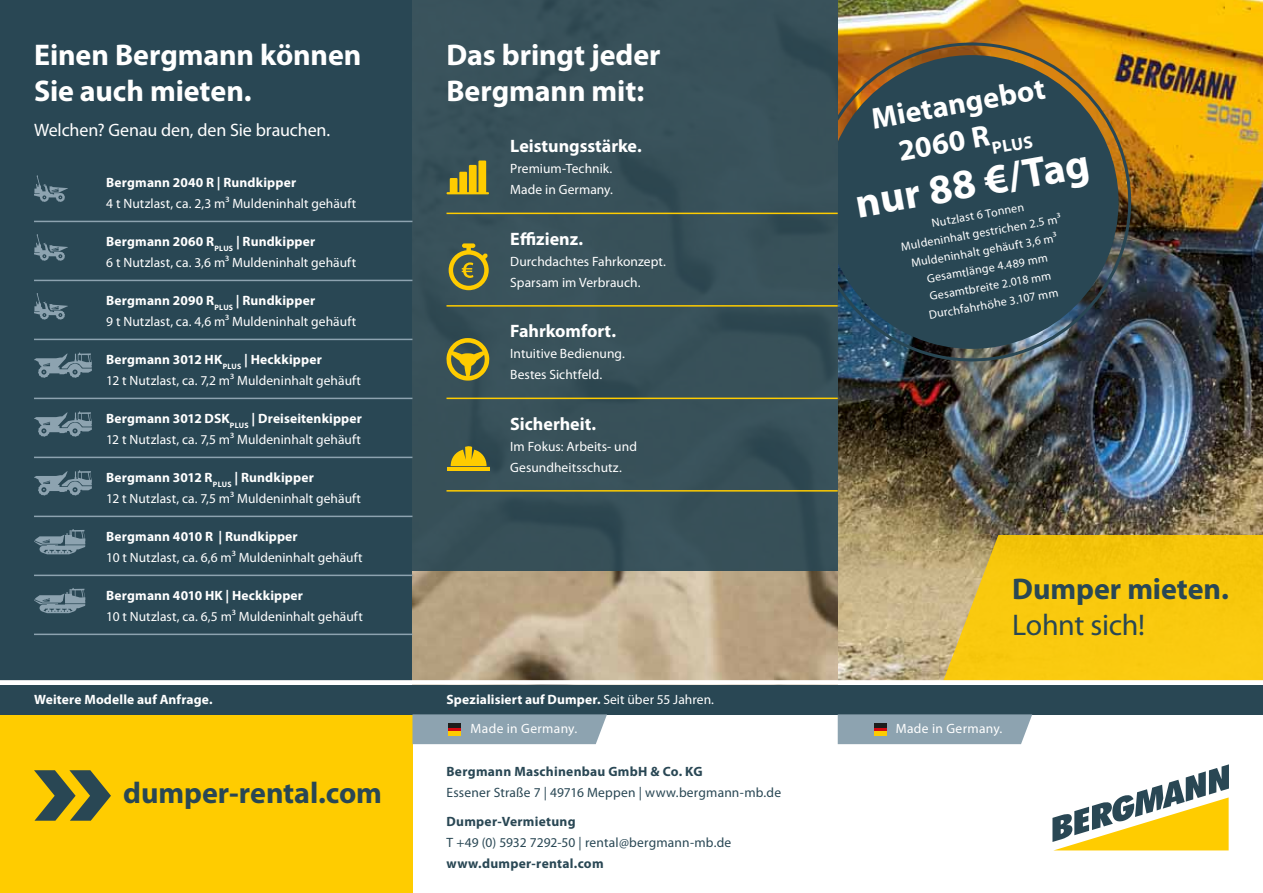
<style>
.page{position:relative;width:1263px;height:893px;background:#fff}
.page>*{position:absolute;margin:0;border:0;box-sizing:border-box;transform-origin:0 0}
.t1{font:700 42px "Myriad Pro";color:#fff}
.t2{font:700 30px/36px "Myriad Pro";letter-spacing:-.005em;color:#fff}
.t3{font:700 30px "Myriad Pro";letter-spacing:-.005em;color:#294754}
.t4{font:30px "Myriad Pro";letter-spacing:-.015em;color:#294754}
.t5{font:700 18px "Myriad Pro";color:#fff}
.t6{font:18px "Myriad Pro";letter-spacing:-.005em;color:#fff}
.t7{font:13.5px/21px "Myriad Pro";letter-spacing:.005em;color:#fff}
.t8{font:700 13.5px "Myriad Pro";letter-spacing:.01em;color:#fff}
.t9{font:13.5px "Myriad Pro";letter-spacing:.015em;color:#294754}
.t10{font:700 13.5px "Myriad Pro";letter-spacing:.02em;color:#294754}
.t11{font:13.5px "Myriad Pro";letter-spacing:.025em;color:#fff}
.t12{font:12px/18px "Myriad Pro";color:#fff;text-align:center}
.s1{font-weight:700}
.s2{font-weight:400}
</style>
<div class="page">
<div style="left:0;top:702px;width:412px;height:191px;background:#fc0"></div>
<img style="left:838px;top:0;width:425px;height:680px">
<div style="left:825px;top:55px;width:293px;height:294px;background:#294754;border-radius:50%"></div>
<div style="left:0;top:0;width:412px;height:682px;background:#294754"></div>
<img style="left:412px;top:571px;width:426px;height:109px">
<div style="left:0;top:685px;width:1263px;height:29px;background:#294754"></div>
<svg style="left:1052px;top:764px;width:177px;height:86px"></svg>
<div style="left:412px;top:0;width:426px;height:571px;background:#385159"></div>
<svg style="left:446px;top:161px;width:43px;height:33px"></svg>
<hr style="left:446px;top:213px;width:392px;height:1px;background:#fc0">
<hr style="left:34px;top:221px;width:378px;height:1px;background:#8da3b0">
<hr style="left:34px;top:280px;width:378px;height:1px;background:#8da3b0">
<hr style="left:34px;top:339px;width:378px;height:1px;background:#8da3b0">
<hr style="left:34px;top:398px;width:378px;height:1px;background:#8da3b0">
<hr style="left:34px;top:457px;width:378px;height:1px;background:#8da3b0">
<hr style="left:34px;top:516px;width:378px;height:1px;background:#8da3b0">
<hr style="left:34px;top:575px;width:378px;height:1px;background:#8da3b0">
<hr style="left:34px;top:634px;width:378px;height:1px;background:#8da3b0">
<hr style="left:446px;top:305px;width:392px;height:2px;background:#fc0">
<hr style="left:446px;top:398px;width:392px;height:1px;background:#fc0">
<hr style="left:446px;top:490px;width:392px;height:2px;background:#fc0">
<svg style="left:449px;top:243px;width:40px;height:47px"></svg>
<svg style="left:446px;top:338px;width:43px;height:43px"></svg>
<svg style="left:451px;top:445px;width:36px;height:21px"></svg>
<hr style="left:448px;top:468px;width:42px;height:3px;background:#fc0">
<div style="left:838px;top:714px;width:194px;height:30px;background:#8da3b0"></div>
<svg style="left:412px;top:714px;width:195px;height:30px;background:#8fa4b0"></svg>
<svg style="left:874px;top:727px;width:12px;height:4px"></svg>
<hr style="left:874px;top:723px;width:12px;height:4px;background:#1d1d1b">
<div style="left:874px;top:731px;width:12px;height:5px;background:#fc0"></div>
<svg style="left:448px;top:727px;width:13px;height:4px"></svg>
<hr style="left:448px;top:723px;width:13px;height:4px;background:#1d1d1b">
<div style="left:448px;top:731px;width:13px;height:5px;background:#fc0"></div>
<svg style="left:934px;top:536px;width:329px;height:144px;background:#f1c51a"></svg>
<div style="left:0;top:680px;width:1263px;height:5px;background:#fff"></div>
<svg style="left:34px;top:470px;width:58px;height:25px"></svg>
<svg style="left:34px;top:411px;width:58px;height:26px"></svg>
<svg style="left:34px;top:353px;width:58px;height:25px"></svg>
<svg style="left:34px;top:529px;width:51px;height:25px"></svg>
<svg style="left:34px;top:588px;width:51px;height:25px"></svg>
<svg style="left:34px;top:175px;width:34px;height:27px"></svg>
<svg style="left:34px;top:234px;width:34px;height:27px"></svg>
<svg style="left:34px;top:293px;width:34px;height:27px"></svg>
<svg style="left:34px;top:770px;width:77px;height:51px"></svg>
<h2 class="t2" style="left:34px;top:36px;width:329px">Einen Bergmann können<br>Sie auch mieten.</h2>
<h3 class="t6" style="left:34px;top:119px;width:298px">Welchen? Genau den, den Sie brauchen.</h3>
<p class="t8" style="left:106px;top:174px;width:191px">Bergmann 2040 R | Rundkipper</p>
<p class="t7" style="left:106px;top:193px;width:252px">4 t Nutzlast, ca. 2,3 m³ Muldeninhalt gehäuft</p>
<p class="t7" style="left:106px;top:231px;width:251px"><span class="s1">Bergmann 2060 R</span><sub>plus</sub> <span class="s1">| Rundkipper<br></span>6 t Nutzlast, ca. 3,6 m³ Muldeninhalt gehäuft</p>
<p class="t7" style="left:106px;top:290px;width:251px"><span class="s1">Bergmann 2090 R</span><sub>plus</sub> <span class="s1">| Rundkipper<br></span>9 t Nutzlast, ca. 4,6 m³ Muldeninhalt gehäuft</p>
<p class="t7" style="left:106px;top:349px;width:256px"><span class="s1">Bergmann 3012 HK</span><sub>plus</sub> <span class="s1">| Heckkipper<br></span>12 t Nutzlast, ca. 7,2 m³ Muldeninhalt gehäuft</p>
<p class="t7" style="left:106px;top:408px;width:257px"><span class="s1">Bergmann 3012 DSK</span><sub>plus</sub> <span class="s1">| Dreiseitenkipper<br></span>12 t Nutzlast, ca. 7,5 m³ Muldeninhalt gehäuft</p>
<p class="t7" style="left:106px;top:467px;width:256px"><span class="s1">Bergmann 3012 R</span><sub>plus</sub> <span class="s1">| Rundkipper<br></span>12 t Nutzlast, ca. 7,5 m³ Muldeninhalt gehäuft</p>
<p class="t8" style="left:106px;top:528px;width:193px">Bergmann 4010 R | Rundkipper</p>
<p class="t7" style="left:106px;top:547px;width:258px">10 t Nutzlast, ca. 6,6 m³ Muldeninhalt gehäuft</p>
<p class="t8" style="left:106px;top:587px;width:198px">Bergmann 4010 HK | Heckkipper</p>
<p class="t7" style="left:106px;top:606px;width:258px">10 t Nutzlast, ca. 6,5 m³ Muldeninhalt gehäuft</p>
<p class="t8" style="left:34px;top:691px;width:180px">Weitere Modelle auf Anfrage.</p>
<h2 class="t3" style="left:123px;top:773px;width:260px">dumper-rental.com</h2>
<h2 class="t2" style="left:446px;top:36px;width:216px">Das bringt jeder<br>Bergmann mit:</h2>
<h3 class="t5" style="left:510px;top:134px;width:133px">Leistungsstärke.</h3>
<p class="t7" style="left:510px;top:158px;width:104px">Premium-Technik.<br>Made in Germany.</p>
<h3 class="t5" style="left:510px;top:227px;width:75px">Effizienz.</h3>
<p class="t7" style="left:510px;top:250px;width:157px">Durchdachtes Fahrkonzept.<br>Sparsam im Verbrauch.</p>
<h3 class="t5" style="left:510px;top:320px;width:107px">Fahrkomfort.</h3>
<p class="t7" style="left:510px;top:343px;width:116px">Intuitive Bedienung.<br>Bestes Sichtfeld.</p>
<h3 class="t5" style="left:510px;top:412px;width:87px">Sicherheit.</h3>
<p class="t7" style="left:510px;top:436px;width:128px">Im Fokus: Arbeits- und<br>Gesundheitsschutz.</p>
<p class="t8" style="left:446px;top:691px;width:269px">Spezialisiert auf Dumper. <span class="s2">Seit über 55 Jahren.</span></p>
<h2 class="t2" style="left:868px;top:100px;width:177px;text-align:center;rotate:-10deg">Mietangebot<br>2060 R<sub>plus</sub></h2>
<h1 class="t1" style="left:851px;top:177px;width:238px;rotate:-10deg">nur 88 €/Tag</h1>
<p class="t12" style="left:896px;top:220px;width:164px;rotate:-10deg">Nutzlast 6 Tonnen<br>Muldeninhalt gestrichen 2.5 m³<br>Muldeninhalt gehäuft 3,6 m³<br>Gesamtlänge 4.489 mm<br>Gesamtbreite 2.018 mm<br>Durchfahrhöhe 3.107 mm</p>
<h2 class="t3" style="left:1012px;top:569px;width:218px">Dumper mieten.</h2>
<h2 class="t4" style="left:1012px;top:606px;width:134px">Lohnt sich!</h2>
<p class="t11" style="left:471px;top:720px;width:108px">Made in Germany.</p>
<p class="t11" style="left:896px;top:720px;width:108px">Made in Germany.</p>
<p class="t10" style="left:446px;top:762px;width:258px">Bergmann Maschinenbau GmbH &amp; Co. KG</p>
<p class="t9" style="left:446px;top:784px;width:336px">Essener Straße 7 | 49716 Meppen | www.bergmann-mb.de</p>
<p class="t10" style="left:446px;top:813px;width:131px">Dumper-Vermietung</p>
<p class="t9" style="left:446px;top:834px;width:286px">T +49 (0) 5932 7292-50 | rental@bergmann-mb.de</p>
<p class="t10" style="left:446px;top:855px;width:159px">www.dumper-rental.com</p>
</div>
